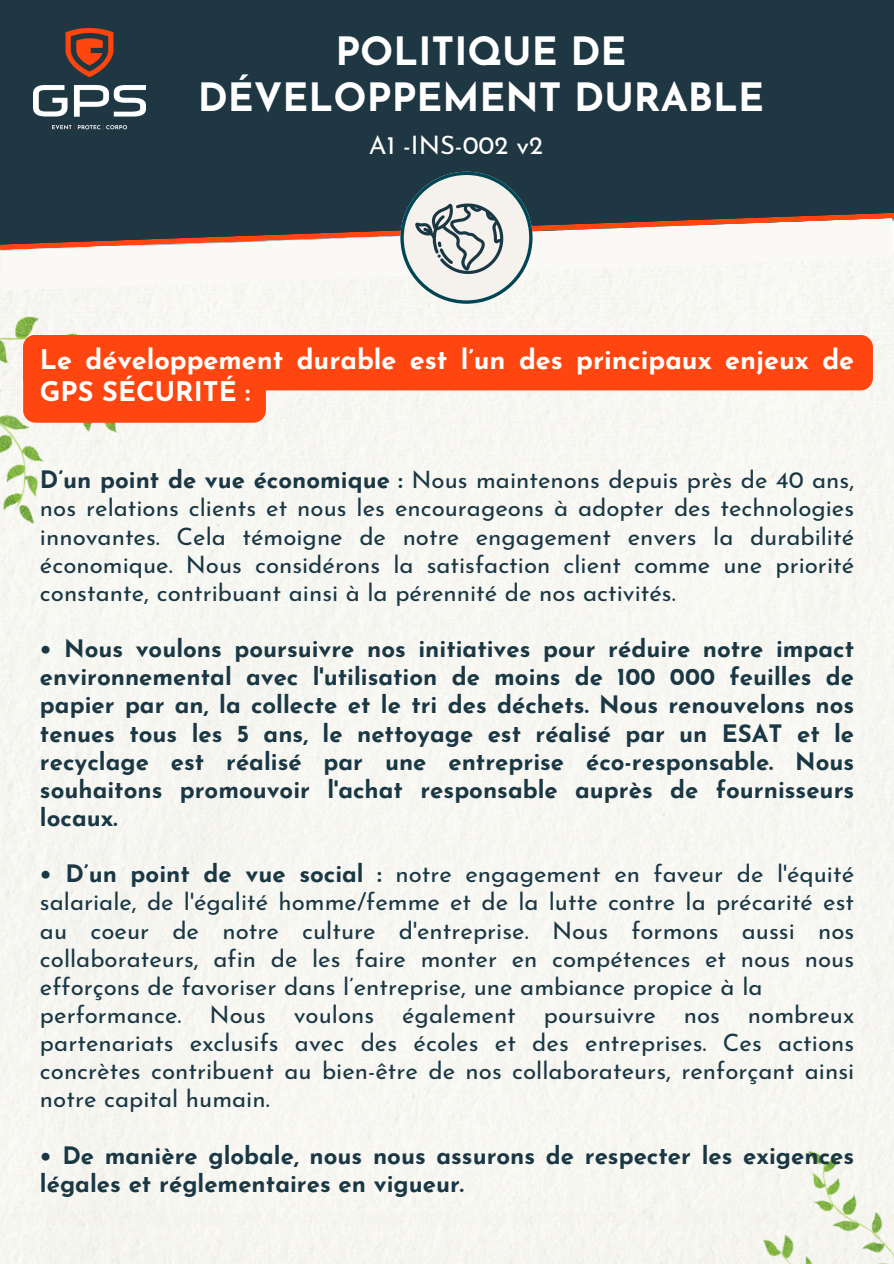
<style>
.page{position:relative;width:894px;height:1264px;background:#fff}
.page>*{position:absolute;margin:0;border:0;box-sizing:border-box;transform-origin:0 0}
.t1{font:700 39px/46.2px "Josefin Sans";color:#fff;text-align:center}
.t2{font:700 27px/31.5px "Josefin Sans";color:#fff}
.t3{font:25.5px "Josefin Sans";color:#fff}
.t4{font:24px/28.2px "Josefin Sans";color:#1a3744;text-align:justify}
.t5{font:700 24px/28.2px "Josefin Sans";color:#1a3744;text-align:justify}
.s1{font-weight:700}
</style>
<div class="page">
<div style="left:0;top:303px;width:893px;height:960px;background:#f7f6f2"></div>
<img style="left:726px;top:1124px;width:167px;height:139px">
<img style="left:0;top:303px;width:158px;height:243px">
<div style="left:0;top:0;width:893px;height:172px;background:#1f3743"></div>
<svg style="left:0;top:172px;width:893px;height:131px"></svg>
<img style="left:34px;top:28px;width:111px;height:102px">
<div style="left:23px;top:335px;width:243px;height:88px;background:#ff4611;border-radius:12px"></div>
<div style="left:23px;top:335px;width:849px;height:55px;background:#ff4611;border-radius:12px"></div>
<h4 class="t1" style="left:198px;top:32px;width:567px">POLITIQUE DE<br>DÉVELOPPEMENT DURABLE</h4>
<p class="t3" style="left:369px;top:135px;width:176px">A1 -INS-002 v2</p>
<p class="t2" style="left:40px;top:346px;width:815px">Le développement durable est l’un des principaux enjeux de<br>GPS SÉCURITÉ :</p>
<p class="t4" style="left:40px;top:468px;width:815px"><span class="s1">D’un point de vue économique :</span> Nous maintenons depuis près de 40 ans, nos relations clients et nous les encourageons à adopter des technologies innovantes. Cela témoigne de notre engagement envers la durabilité économique. Nous considérons la satisfaction client comme une priorité constante, contribuant ainsi à la pérennité de nos activités.</p>
<h2 class="t5" style="left:40px;top:637px;width:815px">• Nous voulons poursuivre nos initiatives pour réduire notre impact environnemental avec l'utilisation de moins de 100 000 feuilles de papier par an, la collecte et le tri des déchets. Nous renouvelons nos tenues tous les 5 ans, le nettoyage est réalisé par un ESAT et le recyclage est réalisé par une entreprise éco-responsable. Nous souhaitons promouvoir l'achat responsable auprès de fournisseurs locaux.</h2>
<p class="t4" style="left:40px;top:862px;width:815px"><span class="s1">• D’un point de vue social :</span> notre engagement en faveur de l'équité salariale, de l'égalité homme/femme et de la lutte contre la précarité est au coeur de notre culture d'entreprise. Nous formons aussi nos collaborateurs, afin de les faire monter en compétences et nous nous efforçons de favoriser dans l’entreprise, une ambiance propice à la</p>
<h4 class="t4" style="left:40px;top:1002px;width:815px">performance. Nous voulons également poursuivre nos nombreux partenariats exclusifs avec des écoles et des entreprises. Ces actions concrètes contribuent au bien-être de nos collaborateurs, renforçant ainsi notre capital humain.</h4>
<p class="t5" style="left:40px;top:1143px;width:815px">• De manière globale, nous nous assurons de respecter les exigences légales et réglementaires en vigueur.</p>
</div>
